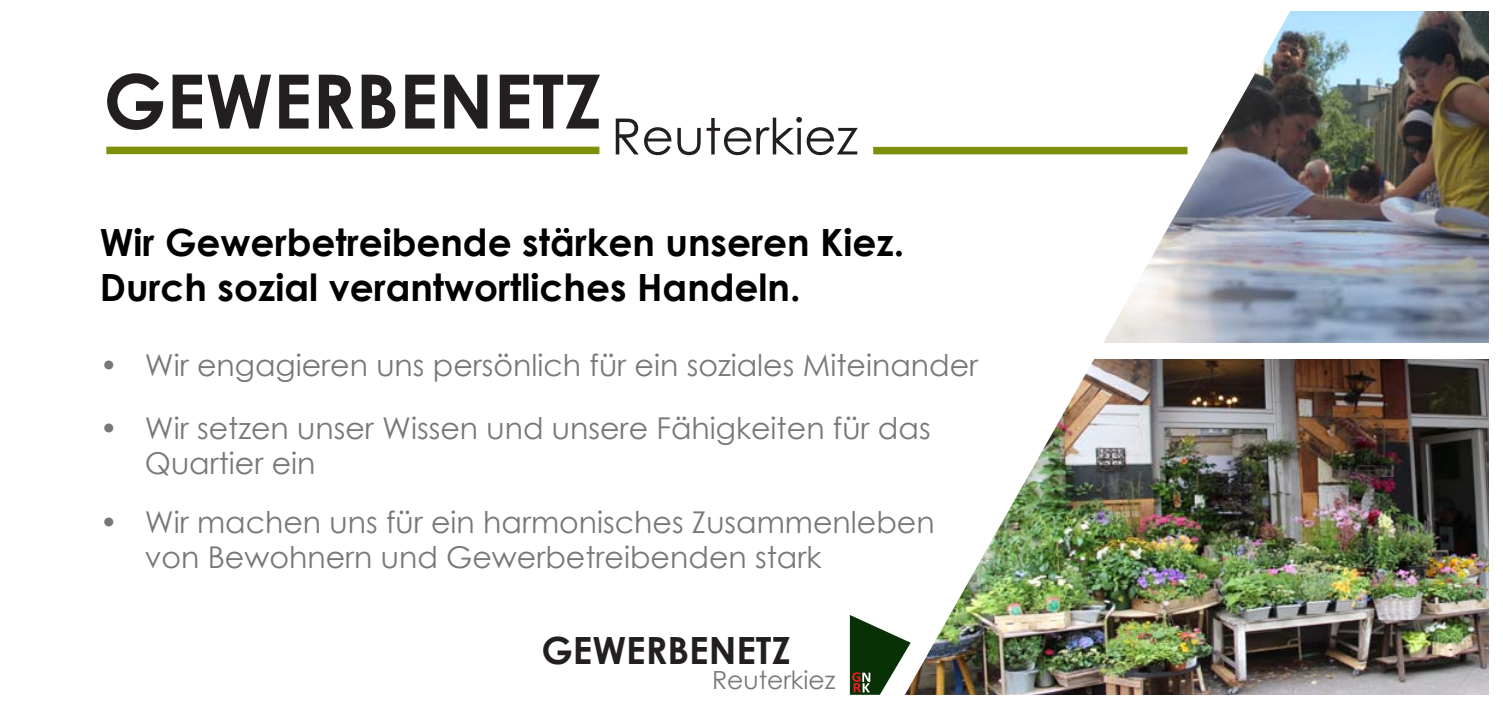
<style>
.page{position:relative;width:1503px;height:709px;background:#fff}
.page>*{position:absolute;margin:0;border:0;box-sizing:border-box;transform-origin:0 0}
.t1{font:700 75px "Century Gothic";color:#231f20}
.t2{font:700 37.5px/45px "Century Gothic";color:#000}
.t3{font:700 37.5px "Century Gothic";color:#231f20}
.t4{font:30px/35px "Century Gothic";color:#76787b}
.t5{font:25px "Century Gothic";color:#76787b}
</style>
<div class="page">
<img style="left:1295px;top:360px;width:193px;height:335px">
<img style="left:1295px;top:11px;width:193px;height:332px">
<img style="left:342px;top:11px;width:953px;height:684px">
<div style="left:106px;top:147px;width:493px;height:7px;background:#7d9008"></div>
<svg style="left:850px;top:615px;width:60px;height:79px"></svg>
<div style="left:873px;top:147px;width:314px;height:7px;background:#7d9008"></div>
<h1 class="t1" style="left:103px;top:44px;width:756px">GEWERBENETZ <sub>Reuterkiez</sub></h1>
<p class="t2" style="left:100px;top:218px;width:806px">Wir Gewerbetreibende stärken unseren Kiez.<br>Durch sozial verantwortliches Handeln.</p>
<p class="t4" style="left:100px;top:347px;width:880px">• Wir engagieren uns persönlich für ein soziales Miteinander</p>
<p class="t4" style="left:145px;top:410px;width:787px;text-indent:-45px">• Wir setzen unser Wissen und unsere Fähigkeiten für das<br>Quartier ein</p>
<p class="t4" style="left:145px;top:504px;width:791px;text-indent:-45px">• Wir machen uns für ein harmonisches Zusammenleben von Bewohnern und Gewerbetreibenden stark</p>
<p class="t3" style="left:541px;top:621px;width:250px">GEWERBENETZ</p>
<p class="t5" style="left:712px;top:662px;width:125px">Reuterkiez</p>
</div>
